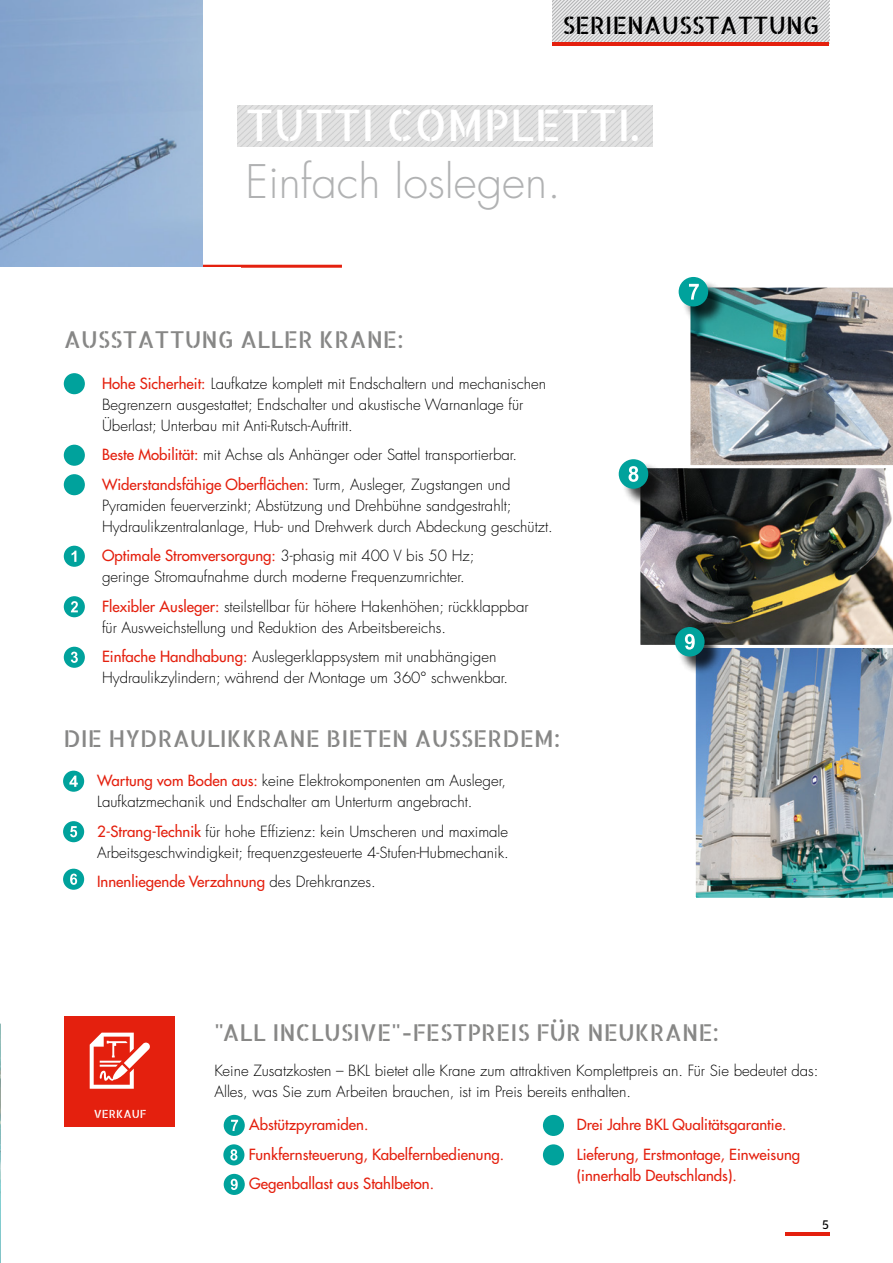
<style>
.page{position:relative;width:893px;height:1263px;background:#fff}
.page>*{position:absolute;margin:0;border:0;box-sizing:border-box;transform-origin:0 0}
.t1{font:300 45px "Futura LT Pro";color:#b1b2b3}
.t2{font:43.5px "Allerta Stencil";color:#fff}
.t3{font:24px "Allerta Stencil";color:#000}
.t4{font:23.25px "Allerta Stencil";color:#878786}
.t5{font:300 15px/21px "Futura LT Pro";color:#000}
.t6{font:500 15px/21px "Futura LT Pro";color:#e4200e}
.t7{font:12px "Allerta Stencil";color:#000}
.t8{font:11.25px "Allerta Stencil";color:#fff}
.s1{font-weight:500;color:#e4200e}
.s2{font-weight:300;color:#000}
</style>
<div class="page">
<hr style="left:202px;top:265px;width:140px;height:3px;background:#e4200e">
<img style="left:0;top:0;width:202px;height:267px">
<div style="left:64px;top:373px;width:21px;height:21px;background:#00a29c;border-radius:50%"></div>
<div style="left:64px;top:445px;width:21px;height:21px;background:#00a29c;border-radius:50%"></div>
<div style="left:64px;top:474px;width:21px;height:21px;background:#00a29c;border-radius:50%"></div>
<div style="left:64px;top:546px;width:21px;height:21px;background:#00a29c;border-radius:50%"></div>
<svg style="left:72px;top:551px;width:4px;height:11px"></svg>
<div style="left:64px;top:596px;width:21px;height:21px;background:#00a29c;border-radius:50%"></div>
<svg style="left:71px;top:601px;width:7px;height:11px"></svg>
<div style="left:64px;top:647px;width:21px;height:21px;background:#00a29c;border-radius:50%"></div>
<svg style="left:71px;top:652px;width:7px;height:11px"></svg>
<img style="left:237px;top:106px;width:416px;height:40px">
<svg style="left:0;top:1023px;width:1px;height:240px"></svg>
<img style="left:640px;top:468px;width:253px;height:179px">
<div style="left:621px;top:462px;width:46px;height:45px;background:#000;opacity:.75"></div>
<div style="left:619px;top:459px;width:29px;height:30px;background:#00a29c;border-radius:50%"></div>
<svg style="left:629px;top:466px;width:9px;height:16px"></svg>
<div style="left:64px;top:1016px;width:110px;height:111px;background:#e4200e"></div>
<svg style="left:90px;top:1032px;width:60px;height:57px"></svg>
<div style="left:224px;top:1115px;width:21px;height:21px;background:#00a29c;border-radius:50%"></div>
<svg style="left:231px;top:1120px;width:7px;height:11px"></svg>
<div style="left:223px;top:1144px;width:21px;height:21px;background:#00a29c;border-radius:50%"></div>
<svg style="left:230px;top:1149px;width:7px;height:11px"></svg>
<div style="left:224px;top:1174px;width:21px;height:21px;background:#00a29c;border-radius:50%"></div>
<svg style="left:231px;top:1179px;width:7px;height:11px"></svg>
<div style="left:543px;top:1115px;width:21px;height:21px;background:#00a29c;border-radius:50%"></div>
<div style="left:543px;top:1144px;width:21px;height:21px;background:#00a29c;border-radius:50%"></div>
<svg style="left:553px;top:0;width:277px;height:44px;background:#d4d0d0"></svg>
<hr style="left:553px;top:43px;width:276px;height:3px;background:#e4200e">
<img style="left:695px;top:645px;width:198px;height:253px">
<div style="left:678px;top:630px;width:45px;height:45px;background:#000;opacity:.75"></div>
<div style="left:675px;top:627px;width:30px;height:29px;background:#00a29c;border-radius:50%"></div>
<svg style="left:685px;top:634px;width:10px;height:16px"></svg>
<div style="left:63px;top:771px;width:21px;height:21px;background:#00a29c;border-radius:50%"></div>
<svg style="left:69px;top:775px;width:9px;height:12px"></svg>
<div style="left:63px;top:821px;width:21px;height:21px;background:#00a29c;border-radius:50%"></div>
<svg style="left:70px;top:826px;width:7px;height:11px"></svg>
<div style="left:63px;top:869px;width:21px;height:21px;background:#00a29c;border-radius:50%"></div>
<svg style="left:70px;top:873px;width:7px;height:12px"></svg>
<div style="left:681px;top:280px;width:46px;height:45px;background:#000;opacity:.75"></div>
<div style="left:679px;top:277px;width:29px;height:29px;background:#00a29c;border-radius:50%"></div>
<img style="left:687px;top:284px;width:206px;height:181px">
<hr style="left:785px;top:1232px;width:44px;height:3px;background:#e4200e">
<p class="t3" style="left:562px;top:10px;width:259px">SERIENAUSSTATTUNG</p>
<p class="t2" style="left:246px;top:96px;width:395px">TUTTI COMPLETTI.</p>
<p class="t1" style="left:246px;top:152px;width:317px">Einfach loslegen.</p>
<p class="t4" style="left:64px;top:324px;width:342px">AUSSTATTUNG ALLER KRANE:</p>
<p class="t5" style="left:102px;top:373px;width:446px"><span class="s1">Hohe Sicherheit:</span> Laufkatze komplett mit Endschaltern und mechanischen<br>Begrenzern ausgestattet; Endschalter und akustische Warnanlage für<br>Überlast; Unterbau mit Anti-Rutsch-Auftritt.</p>
<p class="t5" style="left:102px;top:444px;width:417px"><span class="s1">Beste Mobilität:</span> mit Achse als Anhänger oder Sattel transportierbar.</p>
<p class="t5" style="left:102px;top:474px;width:452px"><span class="s1">Widerstandsfähige Oberflächen:</span> Turm, Ausleger, Zugstangen und<br>Pyramiden feuerverzinkt; Abstützung und Drehbühne sandgestrahlt;<br>Hydraulikzentralanlage, Hub- und Drehwerk durch Abdeckung geschützt.</p>
<p class="t5" style="left:102px;top:545px;width:374px"><span class="s1">Optimale Stromversorgung:</span> 3-phasig mit 400 V bis 50 Hz; geringe Stromaufnahme durch moderne Frequenzumrichter.</p>
<p class="t5" style="left:102px;top:596px;width:428px"><span class="s1">Flexibler Ausleger:</span> steilstellbar für höhere Hakenhöhen; rückklappbar für Ausweichstellung und Reduktion des Arbeitsbereichs.</p>
<p class="t5" style="left:102px;top:646px;width:408px"><span class="s1">Einfache Handhabung:</span> Auslegerklappsystem mit unabhängigen<br>Hydraulikzylindern; während der Montage um 360° schwenkbar.</p>
<p class="t4" style="left:63px;top:723px;width:498px">DIE HYDRAULIKKRANE BIETEN AUSSERDEM:</p>
<p class="t5" style="left:97px;top:770px;width:410px"><span class="s1">Wartung vom Boden aus:</span> keine Elektrokomponenten am Ausleger,<br>Laufkatzmechanik und Endschalter am Unterturm angebracht.</p>
<p class="t5" style="left:97px;top:821px;width:413px"><span class="s1">2-Strang-Technik</span> für hohe Effizienz: kein Umscheren und maximale<br>Arbeitsgeschwindigkeit; frequenzgesteuerte 4-Stufen-Hubmechanik.</p>
<p class="t6" style="left:97px;top:870px;width:280px">Innenliegende Verzahnung <span class="s2">des Drehkranzes.</span></p>
<p class="t8" style="left:94px;top:1107px;width:54px">VERKAUF</p>
<p class="t4" style="left:214px;top:1017px;width:507px">"ALL INCLUSIVE"-FESTPREIS FÜR NEUKRANE:</p>
<p class="t5" style="left:214px;top:1059px;width:606px">Keine Zusatzkosten – BKL bietet alle Krane zum attraktiven Komplettpreis an. Für Sie bedeutet das:<br>Alles, was Sie zum Arbeiten brauchen, ist im Preis bereits enthalten.</p>
<p class="t6" style="left:249px;top:1113px;width:121px">Abstützpyramiden.</p>
<p class="t6" style="left:249px;top:1143px;width:272px">Funkfernsteuerung, Kabelfernbedienung. <sup>+</sup></p>
<p class="t6" style="left:249px;top:1172px;width:186px">Gegenballast aus Stahlbeton.</p>
<p class="t6" style="left:577px;top:1113px;width:211px">Drei Jahre BKL Qualitätsgarantie.</p>
<p class="t6" style="left:577px;top:1143px;width:225px">Lieferung, Erstmontage, Einweisung (innerhalb Deutschlands).</p>
<p class="t7" style="left:822px;top:1217px;width:9px">5</p>
</div>
